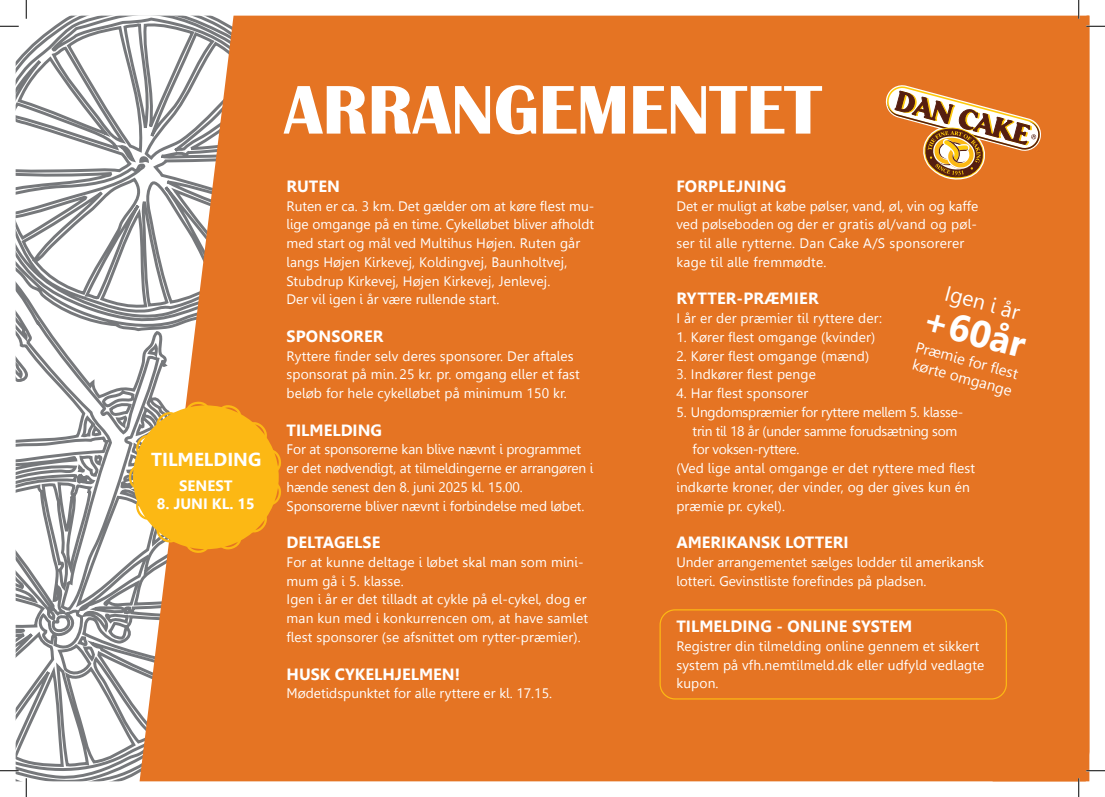
<style>
.page{position:relative;width:1105px;height:797px;background:#fff}
.page>*{position:absolute;margin:0;border:0;box-sizing:border-box;transform-origin:0 0}
.t1{font:700 71.25px "Britannic";color:#fff}
.t2{font:700 37.5px "Leelawadee";color:#fff}
.t3{font:21.25px "Leelawadee";color:#fff}
.t4{font:700 18.75px "Leelawadee";color:#fff}
.t5{font:700 16.25px "Leelawadee";color:#fff}
.t6{font:15px/18px "Leelawadee";color:#fff}
.t7{font:700 15px "Leelawadee";color:#fff}
.t8{font:13.75px/18.8px "Leelawadee";letter-spacing:.01em;color:#fff}
.t9{font:13.75px/18.8px "Leelawadee";letter-spacing:-.01em;color:#fff}
.t10{font:13.75px/18.8px "Leelawadee";letter-spacing:-.02em;color:#fff}
</style>
<div class="page">
<svg style="left:16px;top:16px;width:124px;height:765px"></svg>
<div style="left:140px;top:16px;width:949px;height:765px;background:#e57423"></div>
<div style="left:886px;top:261px;width:181px;height:163px;background:#e57423"></div>
<svg style="left:885px;top:85px;width:156px;height:95px;background:#d18949"></svg>
<div style="left:659px;top:609px;width:348px;height:90px;border:1px solid #fcb814;border-radius:15px"></div>
<svg style="left:129px;top:401px;width:153px;height:152px;background:#f2b02c"></svg>
<svg style="left:0;top:25px;width:19px;height:2px"></svg>
<svg style="left:1086px;top:25px;width:19px;height:2px"></svg>
<svg style="left:0;top:770px;width:19px;height:1px"></svg>
<svg style="left:1086px;top:770px;width:19px;height:1px"></svg>
<svg style="left:25px;top:0;width:2px;height:19px"></svg>
<svg style="left:25px;top:778px;width:2px;height:19px"></svg>
<svg style="left:1078px;top:0;width:1px;height:19px"></svg>
<svg style="left:1078px;top:778px;width:1px;height:19px"></svg>
<p class="t4" style="left:151px;top:448px;width:112px">TILMELDING</p>
<p class="t7" style="left:179px;top:476px;width:55px">SENEST</p>
<p class="t7" style="left:157px;top:494px;width:99px">8. JUNI KL. 15</p>
<p class="t1" style="left:284px;top:70px;width:539px">ARRANGEMENTET</p>
<p class="t5" style="left:287px;top:177px;width:55px">RUTEN</p>
<p class="t8" style="left:287px;top:196px;width:309px">Ruten er ca. 3 km. Det gælder om at køre flest mu&shy;lige omgange på en time. Cykelløbet bliver afholdt med start og mål ved Multihus Højen. Ruten går langs Højen Kirkevej, Koldingvej, Baunholtvej,</p>
<p class="t8" style="left:287px;top:271px;width:265px">Stubdrup Kirkevej, Højen Kirkevej, Jenlevej.<br>Der vil igen i år være rullende start.</p>
<p class="t5" style="left:287px;top:327px;width:98px">SPONSORER</p>
<p class="t8" style="left:287px;top:346px;width:295px">Ryttere finder selv deres sponsorer. Der aftales sponsorat på min. 25 kr. pr. omgang eller et fast beløb for hele cykelløbet på minimum 150 kr.</p>
<p class="t5" style="left:287px;top:420px;width:97px">TILMELDING</p>
<p class="t9" style="left:287px;top:440px;width:308px">For at sponsorerne kan blive nævnt i programmet er det nødvendigt, at tilmeldingerne er arrangøren i hænde senest den 8. juni 2025 kl. 15.00.<br>Sponsorerne bliver nævnt i forbindelse med løbet.</p>
<p class="t5" style="left:287px;top:533px;width:95px">DELTAGELSE</p>
<p class="t8" style="left:287px;top:553px;width:303px">For at kunne deltage i løbet skal man som mini&shy;mum gå i 5. klasse.<br>Igen i år er det tilladt at cykle på el-cykel, dog er man kun med i konkurrencen om, at have samlet flest sponsorer (se afsnittet om rytter-præmier).</p>
<p class="t5" style="left:287px;top:664px;width:175px">HUSK CYKELHJELMEN!</p>
<p class="t8" style="left:287px;top:684px;width:267px">Mødetidspunktet for alle ryttere er kl. 17.15.</p>
<p class="t5" style="left:676px;top:177px;width:111px">FORPLEJNING</p>
<p class="t8" style="left:676px;top:196px;width:304px">Det er muligt at købe pølser, vand, øl, vin og kaffe ved pølseboden og der er gratis øl/vand og pøl&shy;ser til alle rytterne. Dan Cake A/S sponsorerer kage til alle fremmødte.</p>
<p class="t5" style="left:676px;top:289px;width:144px">RYTTER-PRÆMIER</p>
<p class="t8" style="left:676px;top:309px;width:207px">I år er der præmier til ryttere der:</p>
<p class="t8" style="left:676px;top:328px;width:200px">1. Kører flest omgange (kvinder)</p>
<p class="t8" style="left:676px;top:346px;width:194px">2. Kører flest omgange (mænd)</p>
<p class="t8" style="left:676px;top:365px;width:141px">3. Indkører flest penge</p>
<p class="t8" style="left:676px;top:384px;width:133px">4. Har flest sponsorer</p>
<p class="t10" style="left:693px;top:403px;width:272px;text-indent:-16px">5. Ungdomspræmier for ryttere mellem 5. klasse&shy;trin til 18 år (under samme forudsætning som for voksen-ryttere.</p>
<p class="t8" style="left:676px;top:459px;width:300px">(Ved lige antal omgange er det ryttere med flest indkørte kroner, der vinder, og der gives kun én præmie pr. cykel).</p>
<p class="t5" style="left:676px;top:533px;width:174px">AMERIKANSK LOTTERI</p>
<p class="t8" style="left:676px;top:553px;width:309px">Under arrangementet sælges lodder til amerikansk lotteri. Gevinstliste forefindes på pladsen.</p>
<p class="t5" style="left:676px;top:617px;width:237px">TILMELDING - ONLINE SYSTEM</p>
<p class="t8" style="left:676px;top:636px;width:309px">Registrer din tilmelding online gennem et sikkert system på vfh.nemtilmeld.dk eller udfyld vedlagte kupon.</p>
<p class="t3" style="left:949px;top:281px;width:78px;rotate:15deg">Igen i år</p>
<p class="t2" style="left:929px;top:297px;width:106px;rotate:15deg">+60år</p>
<p class="t6" style="left:918px;top:338px;width:107px;rotate:15deg">Præmie for fl est kørte omgange</p>
</div>
